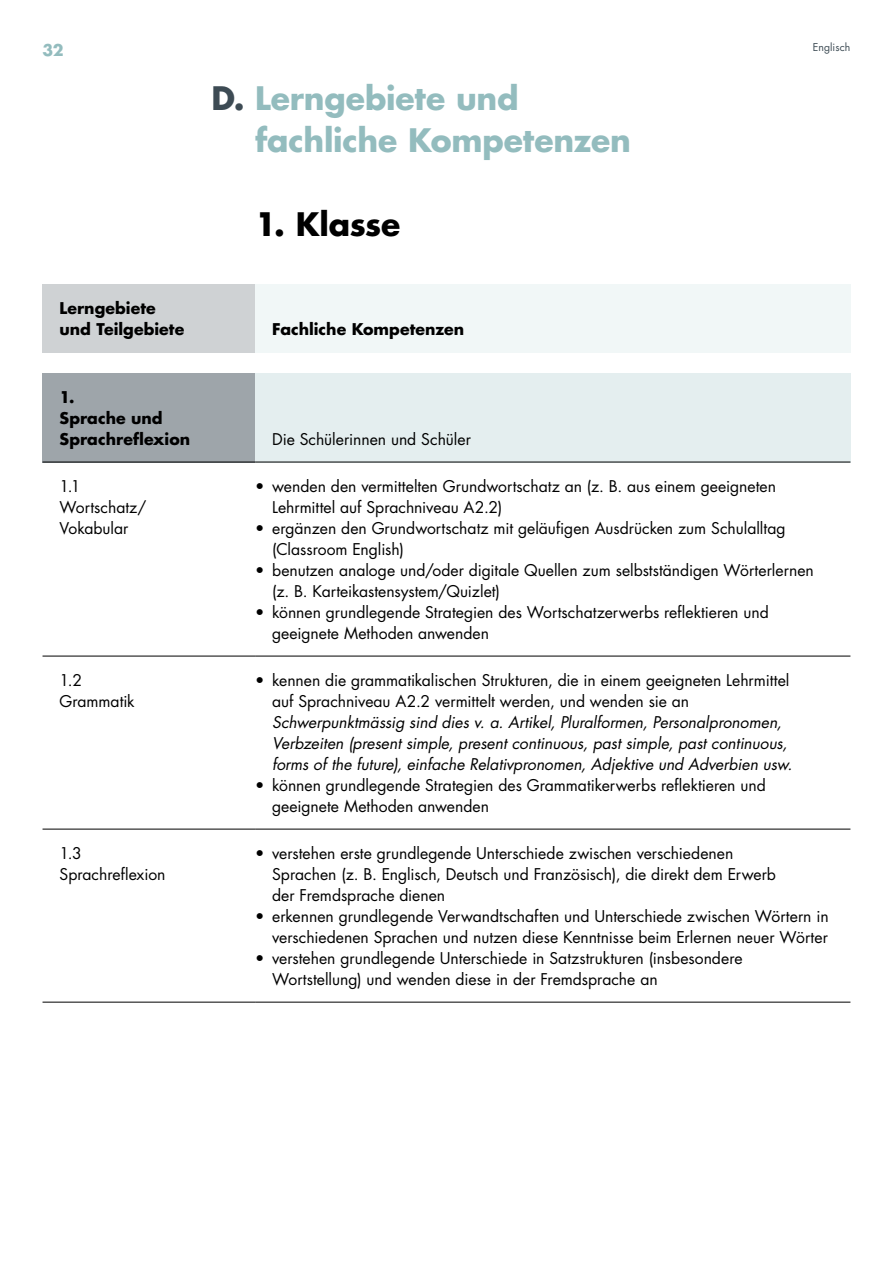
<style>
.page{position:relative;width:893px;height:1263px;background:#fff}
.page>*{position:absolute;margin:0;border:0;box-sizing:border-box;transform-origin:0 0}
.t1{font:700 31.5px/42px "Futura Luzern";letter-spacing:-.005em;color:#93bcbe}
.t2{font:700 31.5px "Futura Luzern";letter-spacing:-.01em;color:#000}
.t3{font:15.75px/21px "Futura Luzern";color:#000}
.t4{font:italic 15.75px/21px "Futura LT";color:#000}
.t5{font:700 15.75px/21px "Futura Luzern";color:#000}
.t6{font:700 15.75px "Futura Luzern";color:#93bcbe}
.t7{font:10.5px "Futura Luzern";letter-spacing:.005em;color:#3d4b54}
.s1{color:#3d4b54}
</style>
<div class="page">
<div style="left:43px;top:284px;width:212px;height:68px;background:#cfd2d4"></div>
<div style="left:255px;top:284px;width:595px;height:68px;background:#f1f7f7"></div>
<div style="left:43px;top:373px;width:212px;height:89px;background:#9ea5aa"></div>
<div style="left:255px;top:373px;width:595px;height:89px;background:#e4eeef"></div>
<hr style="left:43px;top:462px;width:212px;height:1px;background:#000">
<hr style="left:255px;top:462px;width:595px;height:1px;background:#000">
<hr style="left:43px;top:656px;width:212px;height:1px;background:#000">
<hr style="left:255px;top:656px;width:595px;height:1px;background:#000">
<hr style="left:43px;top:829px;width:212px;height:1px;background:#000">
<hr style="left:255px;top:829px;width:595px;height:1px;background:#000">
<hr style="left:43px;top:1002px;width:212px;height:1px;background:#000">
<hr style="left:255px;top:1002px;width:595px;height:1px;background:#000">
<p class="t6" style="left:43px;top:39px;width:23px">32</p>
<p class="t7" style="left:813px;top:41px;width:39px">Englisch</p>
<h1 class="t1" style="left:255px;top:77px;width:377px;text-indent:-44px"><span class="s1">D.</span> Lerngebiete und fachliche Kompetenzen</h1>
<p class="t5" style="left:60px;top:297px;width:126px">Lerngebiete und Teilgebiete</p>
<p class="t5" style="left:60px;top:386px;width:132px">1.<br>Sprache und<br>Sprachreflexion</p>
<h1 class="t2" style="left:255px;top:203px;width:147px">1. Klasse</h1>
<p class="t5" style="left:272px;top:318px;width:194px">Fachliche Kompetenzen</p>
<p class="t3" style="left:272px;top:429px;width:200px">Die Schülerinnen und Schüler</p>
<p class="t3" style="left:60px;top:476px;width:88px">1.1<br>Wortschatz/<br>Vokabular</p>
<p class="t3" style="left:272px;top:476px;width:505px;text-indent:-17px">• wenden den vermittelten Grundwortschatz an (z. B. aus einem geeigneten<br>Lehrmittel auf Sprachniveau A2.2)</p>
<p class="t3" style="left:272px;top:518px;width:515px;text-indent:-17px">• ergänzen den Grundwortschatz mit geläufigen Ausdrücken zum Schulalltag (Classroom English)</p>
<p class="t3" style="left:272px;top:560px;width:543px;text-indent:-17px">• benutzen analoge und/oder digitale Quellen zum selbstständigen Wörterlernen (z. B. Karteikastensystem/Quizlet)</p>
<p class="t3" style="left:272px;top:602px;width:498px;text-indent:-17px">• können grundlegende Strategien des Wortschatzerwerbs reflektieren und geeignete Methoden anwenden</p>
<p class="t3" style="left:60px;top:670px;width:77px">1.2<br>Grammatik</p>
<p class="t3" style="left:272px;top:670px;width:519px;text-indent:-17px">• kennen die grammatikalischen Strukturen, die in einem geeigneten Lehrmittel auf Sprachniveau A2.2 vermittelt werden, und wenden sie an</p>
<p class="t4" style="left:272px;top:712px;width:522px">Schwerpunktmässig sind dies v. a. Artikel, Pluralformen, Personalpronomen,<br>Verbzeiten (present simple, present continuous, past simple, past continuous, forms of the future), einfache Relativpronomen, Adjektive und Adverbien usw.</p>
<p class="t3" style="left:272px;top:775px;width:495px;text-indent:-17px">• können grundlegende Strategien des Grammatikerwerbs reflektieren und geeignete Methoden anwenden</p>
<p class="t3" style="left:60px;top:843px;width:107px">1.3<br>Sprachreflexion</p>
<p class="t3" style="left:272px;top:843px;width:505px;text-indent:-17px">• verstehen erste grundlegende Unterschiede zwischen verschiedenen<br>Sprachen (z. B. Englisch, Deutsch und Französisch), die direkt dem Erwerb der Fremdsprache dienen</p>
<p class="t3" style="left:255px;top:906px;width:575px;text-align:right">• erkennen grundlegende Verwandtschaften und Unterschiede zwischen Wörtern in verschiedenen Sprachen und nutzen diese Kenntnisse beim Erlernen neuer Wörter</p>
<p class="t3" style="left:272px;top:948px;width:472px;text-indent:-17px">• verstehen grundlegende Unterschiede in Satzstrukturen (insbesondere<br>Wortstellung) und wenden diese in der Fremdsprache an</p>
</div>
